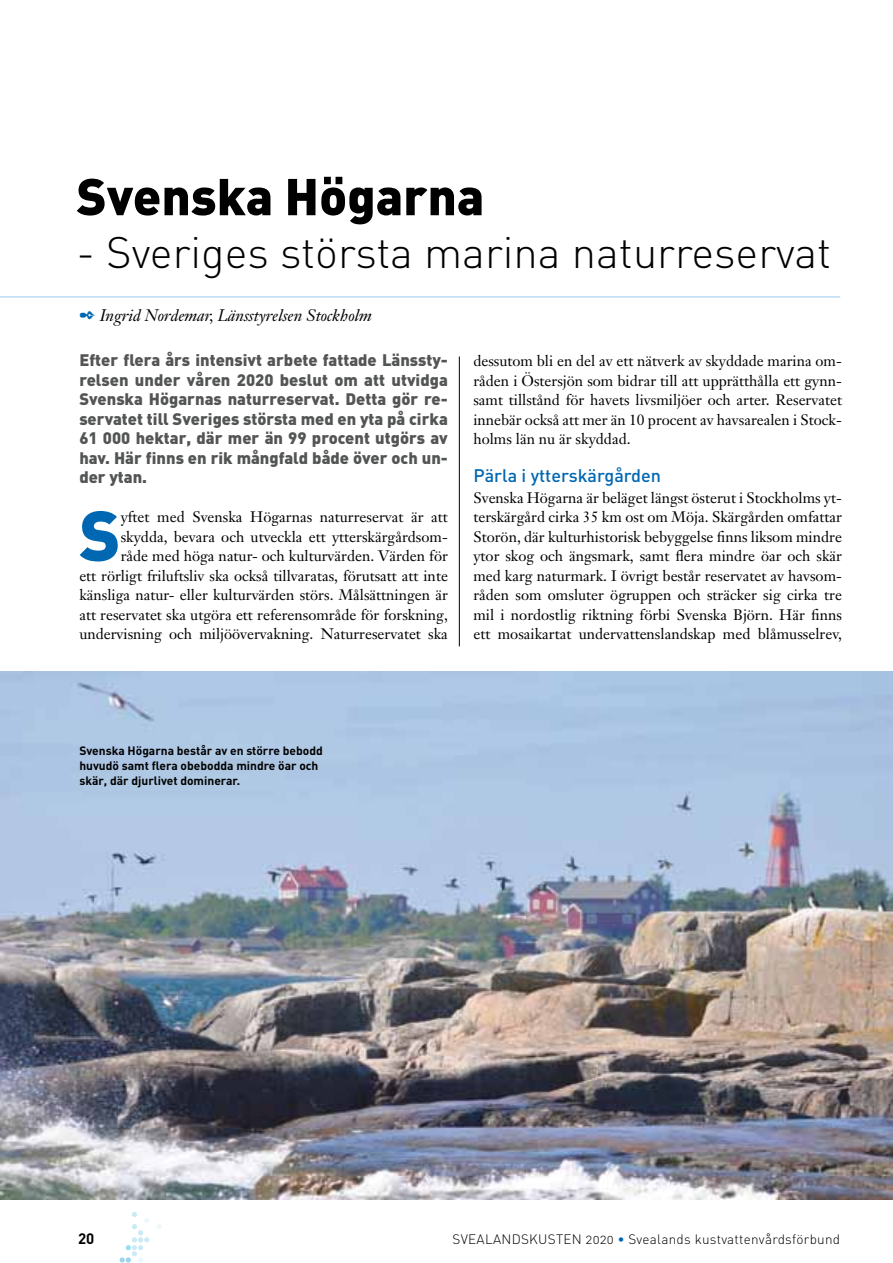
<style>
.page{position:relative;width:893px;height:1263px;background:#fff}
.page>*{position:absolute;margin:0;border:0;box-sizing:border-box;transform-origin:0 0}
.t1{font:900 69.75px "DIN";color:#0068b2}
.t2{font:900 51px "DIN";color:#000}
.t3{font:300 43.5px "DIN";color:#000}
.t4{font:500 18px "DIN";color:#0068b2}
.t5{font:900 16.5px/19.5px "DIN";color:#535454;text-align:justify}
.t6{font:16.5px "Janson Text Italic Os F";color:#000}
.t7{font:15px/19.5px "Janson Text";color:#000;text-align:justify}
.t8{font:700 15px "DIN";color:#000}
.t9{font:13.5px "DIN Light Alternate";letter-spacing:.02em;color:#000}
.t10{font:700 12px/15px "DIN";color:#000}
.s1{color:#0068b2}
</style>
<div class="page">
<svg style="left:157px;top:1224px;width:5px;height:5px"></svg>
<svg style="left:120px;top:1212px;width:29px;height:51px"></svg>
<hr style="left:0;top:296px;width:840px;height:2px;background:#bbdbf4">
<img style="left:0;top:672px;width:893px;height:527px">
<hr style="left:459px;top:356px;width:1px;height:290px;background:#000">
<h2 class="t2" style="left:77px;top:163px;width:409px">Svenska Högarna</h2>
<h3 class="t3" style="left:77px;top:225px;width:756px">- Sveriges största marina naturreservat</h3>
<p class="t6" style="left:79px;top:306px;width:294px"><span class="s1">✒</span> Ingrid Nordemar, Länsstyrelsen Stockholm</p>
<p class="t5" style="left:79px;top:349px;width:370px">Efter flera års intensivt arbete fattade Länssty&shy;relsen under våren 2020 beslut om att utvidga Svenska Högarnas naturreservat. Detta gör re&shy;servatet till Sveriges största med en yta på cirka 61 000 hektar, där mer än 99 procent utgörs av hav. Här finns en rik mångfald både över och un&shy;der ytan.</p>
<h1 class="t1" style="left:79px;top:489px;width:43px">S</h1>
<p class="t7" style="left:79px;top:507px;width:370px;text-align:right">yftet med Svenska Högarnas naturreservat är att skydda, bevara och utveckla ett ytterskärgårdsom-<br>råde med höga natur- och kulturvärden. Värden för<br>ett rörligt friluftsliv ska också tillvaratas, förutsatt att inte känsliga natur- eller kulturvärden störs. Målsättningen är att reservatet ska utgöra ett referensområde för forskning, undervisning och miljöövervakning. Naturreservatet ska</p>
<p class="t7" style="left:473px;top:351px;width:370px">dessutom bli en del av ett nätverk av skyddade marina om&shy;råden i Östersjön som bidrar till att upprätthålla ett gynn&shy;samt tillstånd för havets livsmiljöer och arter. Reservatet innebär också att mer än 10 procent av havsarealen i Stock&shy;holms län nu är skyddad.</p>
<p class="t4" style="left:473px;top:464px;width:189px">Pärla i ytterskärgården</p>
<p class="t7" style="left:473px;top:487px;width:370px">Svenska Högarna är beläget längst österut i Stockholms yt&shy;terskärgård cirka 35 km ost om Möja. Skärgården omfattar Storön, där kulturhistorisk bebyggelse finns liksom mindre ytor skog och ängsmark, samt flera mindre öar och skär med karg naturmark. I övrigt består reservatet av havsom&shy;råden som omsluter ögruppen och sträcker sig cirka tre mil i nordostlig riktning förbi Svenska Björn. Här finns ett mosaikartat undervattenslandskap med blåmusselrev,</p>
<p class="t10" style="left:79px;top:742px;width:245px">Svenska Högarna består av en större bebodd huvudö samt flera obebodda mindre öar och skär, där djurlivet dominerar.</p>
<p class="t8" style="left:78px;top:1228px;width:18px">20</p>
<p class="t9" style="left:453px;top:1230px;width:389px">Svealandskusten 2020 <span class="s1">•</span> Svealands kustvattenvårdsförbund</p>
</div>
